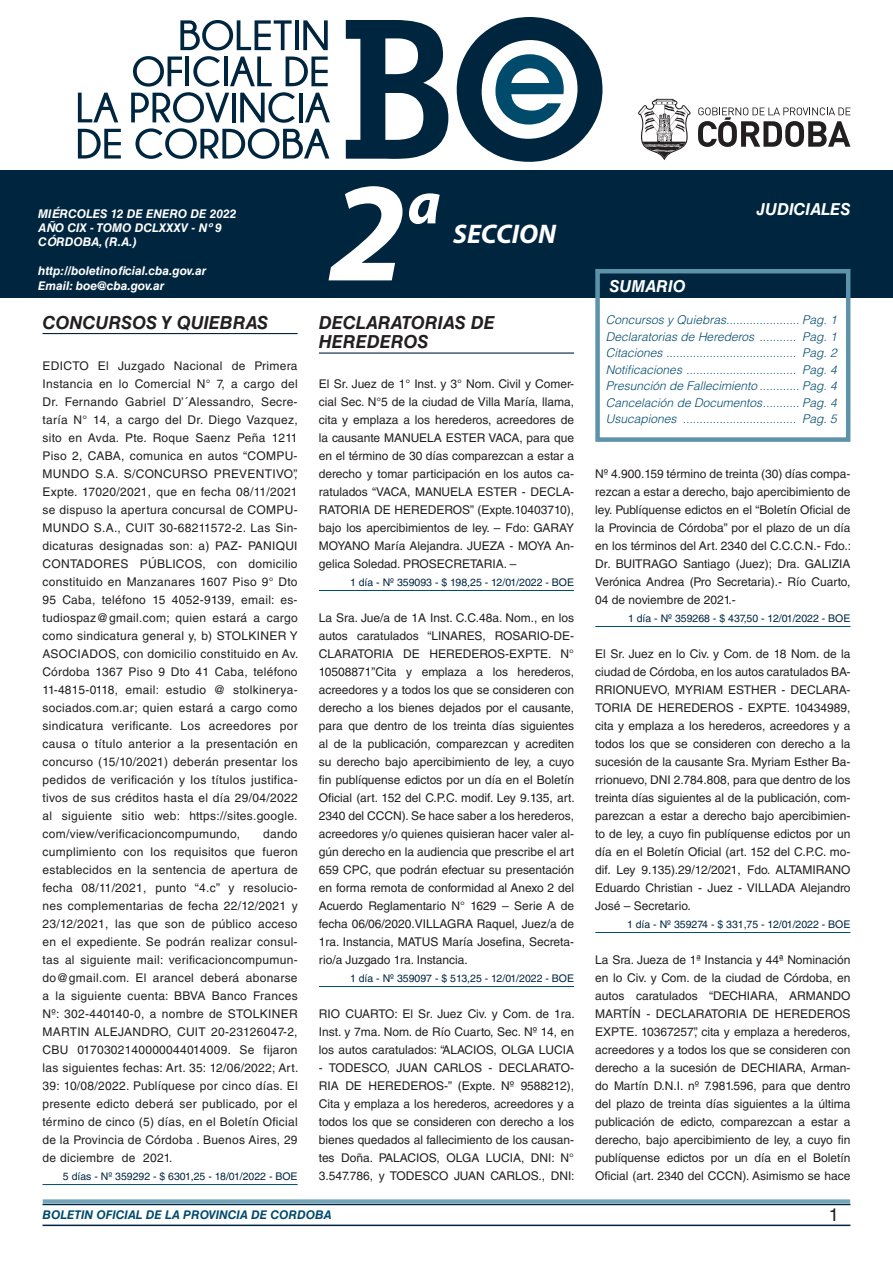
<style>
.page{position:relative;width:893px;height:1263px;background:#fff}
.page>*{position:absolute;margin:0;border:0;box-sizing:border-box;transform-origin:0 0}
.t1{font:italic 700 142.5px "Myriad Pro";color:#fff}
.t2{font:italic 700 60px "Myriad Pro";color:#fff}
.t3{font:italic 700 27px "Myriad Pro";color:#fff}
.t4{font:italic 700 18px/19.5px "Helvetica LT Std";color:#231f20}
.t5{font:18px "Helvetica LT Std";color:#231f20}
.t6{font:italic 700 16.5px "Helvetica LT Std";color:#fff}
.t7{font:12px/18px "Helvetica LT Std";color:#231f20;text-align:justify}
.t8{font:italic 300 12px/16.5px "Helvetica LT Std";color:#004b6c;text-align:justify}
.t9{font:italic 700 12px/14.4px "Helvetica LT Std";color:#fff}
.t10{font:italic 700 12px "Helvetica LT Std";color:#004b6c}
.t11{font:10.5px "Helvetica LT Std";color:#00263f}
</style>
<div class="page">
<div style="left:0;top:170px;width:893px;height:128px;background:#00263f"></div>
<svg style="left:638px;top:99px;width:53px;height:61px"></svg>
<svg style="left:698px;top:107px;width:152px;height:40px"></svg>
<svg style="left:346px;top:20px;width:102px;height:139px"></svg>
<svg style="left:457px;top:17px;width:145px;height:145px"></svg>
<svg style="left:180px;top:20px;width:112px;height:30px"></svg>
<hr style="left:295px;top:20px;width:4px;height:30px;background:#00263f">
<svg style="left:303px;top:20px;width:25px;height:30px"></svg>
<svg style="left:78px;top:93px;width:40px;height:29px"></svg>
<svg style="left:78px;top:129px;width:43px;height:30px"></svg>
<svg style="left:131px;top:56px;width:199px;height:103px"></svg>
<hr style="left:43px;top:1224px;width:807px;height:2px;background:#00263f">
<div style="left:42px;top:1198px;width:809px;height:8px;background:#fff;opacity:.75"></div>
<hr style="left:43px;top:333px;width:255px;height:1px;background:#00263f">
<hr style="left:43px;top:1184px;width:255px;height:1px;background:#004b6c">
<div style="left:595px;top:269px;width:255px;height:173px;border:4px solid #5c93aa"></div>
<hr style="left:319px;top:352px;width:255px;height:2px;background:#00263f">
<hr style="left:319px;top:590px;width:255px;height:1px;background:#004b6c">
<hr style="left:319px;top:986px;width:255px;height:1px;background:#004b6c">
<hr style="left:595px;top:626px;width:255px;height:1px;background:#004b6c">
<hr style="left:595px;top:932px;width:255px;height:1px;background:#004b6c">
<p class="t9" style="left:38px;top:206px;width:200px">MIÉRCOLES 12 DE ENERO DE 2022<br>AÑO CIX - TOMO DCLXXXV - Nº 9<br>CÓRDOBA, (R.A.)</p>
<p class="t9" style="left:38px;top:264px;width:170px">http://boletinoficial.cba.gov.ar<br>Email: boe@cba.gov.ar</p>
<h3 class="t4" style="left:43px;top:312px;width:227px">CONCURSOS Y QUIEBRAS</h3>
<p class="t7" style="left:43px;top:357px;width:257px">EDICTO El Juzgado Nacional de Primera Instancia en lo Comercial N° 7, a cargo del Dr. Fernando Gabriel D’´Alessandro, Secre&shy;taría N° 14, a cargo del Dr. Diego Vazquez, sito en Avda. Pte. Roque Saenz Peña 1211<br>Piso 2, CABA, comunica en autos “COMPU-MUNDO S.A. S/CONCURSO PREVENTIVO”, Expte. 17020/2021, que en fecha 08/11/2021 se dispuso la apertura concursal de COMPU-MUNDO S.A., CUIT 30-68211572-2. Las Sin&shy;dicaturas designadas son: a) PAZ- PANIQUI CONTADORES PÚBLICOS, con domicilio constituido en Manzanares 1607 Piso 9° Dto 95 Caba, teléfono 15 4052-9139, email: es&shy;tudiospaz@gmail.com; quien estará a cargo como sindicatura general y, b) STOLKINER Y ASOCIADOS, con domicilio constituido en Av.<br>Córdoba 1367 Piso 9 Dto 41 Caba, teléfono 11-4815-0118, email: estudio @ stolkinerya&shy;sociados.com.ar; quien estará a cargo como sindicatura verificante. Los acreedores por causa o título anterior a la presentación en concurso (15/10/2021) deberán presentar los pedidos de verificación y los títulos justifica&shy;tivos de sus créditos hasta el día 29/04/2022 al siguiente sitio web: https://sites.google. com/view/verificacioncompumundo,</p>
<p class="t7" style="left:43px;top:825px;width:257px;text-indent:221px">dando cumplimiento con los requisitos que fueron establecidos en la sentencia de apertura de fecha 08/11/2021, punto “4.c” y resolucio&shy;nes complementarias de fecha 22/12/2021 y 23/12/2021, las que son de público acceso en el expediente. Se podrán realizar consul&shy;tas al siguiente mail: verificacioncompumun&shy;do@gmail.com. El arancel deberá abonarse a la siguiente cuenta: BBVA Banco Frances Nº: 302-440140-0, a nombre de STOLKINER MARTIN ALEJANDRO, CUIT 20-23126047-2, CBU 0170302140000044014009. Se fijaron las siguientes fechas: Art. 35: 12/06/2022; Art.<br>39: 10/08/2022. Publíquese por cinco días. El presente edicto deberá ser publicado, por el término de cinco (5) días, en el Boletín Oficial de la Provincia de Córdoba . Buenos Aires, 29 de diciembre de 2021.</p>
<p class="t11" style="left:63px;top:1170px;width:236px">5 días - Nº 359292 - $ 6301,25 - 18/01/2022 - BOE</p>
<h1 class="t1" style="left:329px;top:140px;width:79px">2</h1>
<h2 class="t2" style="left:407px;top:164px;width:35px">a</h2>
<h3 class="t3" style="left:453px;top:216px;width:104px">SECCION</h3>
<h3 class="t4" style="left:319px;top:312px;width:177px">DECLARATORIAS DE<br>HEREDEROS</h3>
<p class="t7" style="left:319px;top:375px;width:257px">El Sr. Juez de 1° Inst. y 3° Nom. Civil y Comer&shy;cial Sec. N°5 de la ciudad de Villa María, llama, cita y emplaza a los herederos, acreedores de la causante MANUELA ESTER VACA, para que en el término de 30 días comparezcan a estar a derecho y tomar participación en los autos ca&shy;ratulados “VACA, MANUELA ESTER - DECLA-RATORIA DE HEREDEROS” (Expte.10403710), bajo los apercibimientos de ley. – Fdo: GARAY MOYANO María Alejandra. JUEZA - MOYA An&shy;gelica Soledad. PROSECRETARIA. –</p>
<p class="t11" style="left:350px;top:576px;width:226px">1 día - Nº 359093 - $ 198,25 - 12/01/2022 - BOE</p>
<p class="t7" style="left:319px;top:609px;width:257px">La Sra. Jue/a de 1A Inst. C.C.48a. Nom., en los autos caratulados “LINARES, ROSARIO-DE-CLARATORIA DE HEREDEROS-EXPTE. N° 10508871”Cita y emplaza a los herederos, acreedores y a todos los que se consideren con derecho a los bienes dejados por el causante, para que dentro de los treinta días siguientes al de la publicación, comparezcan y acrediten su derecho bajo apercibimiento de ley, a cuyo fin publíquense edictos por un día en el Boletín Oficial (art. 152 del C.P.C. modif. Ley 9.135, art.<br>2340 del CCCN). Se hace saber a los herederos, acreedores y/o quienes quisieran hacer valer al&shy;gún derecho en la audiencia que prescribe el art 659 CPC, que podrán efectuar su presentación en forma remota de conformidad al Anexo 2 del Acuerdo Reglamentario N° 1629 – Serie A de fecha 06/06/2020.VILLAGRA Raquel, Juez/a de 1ra. Instancia, MATUS María Josefina, Secreta&shy;rio/a Juzgado 1ra. Instancia.</p>
<p class="t11" style="left:350px;top:972px;width:226px">1 día - Nº 359097 - $ 513,25 - 12/01/2022 - BOE</p>
<p class="t7" style="left:319px;top:1005px;width:257px">RIO CUARTO: El Sr. Juez Civ. y Com. de 1ra.<br>Inst. y 7ma. Nom. de Río Cuarto, Sec. Nº 14, en los autos caratulados: “ALACIOS, OLGA LUCIA</p>
<p class="t7" style="left:319px;top:1059px;width:257px">- TODESCO, JUAN CARLOS - DECLARATO-RIA DE HEREDEROS-” (Expte. Nº 9588212), Cita y emplaza a los herederos, acreedores y a todos los que se consideren con derecho a los bienes quedados al fallecimiento de los causan&shy;tes Doña. PALACIOS, OLGA LUCIA, DNI: N° 3.547.786, y TODESCO JUAN CARLOS., DNI:</p>
<h3 class="t6" style="left:609px;top:277px;width:78px">SUMARIO</h3>
<h3 class="t6" style="left:757px;top:199px;width:95px">JUDICIALES</h3>
<p class="t8" style="left:606px;top:312px;width:233px">Concursos y Quiebras...................... Pag. 1<br>Declaratorias de Herederos ........... Pag. 1<br>Citaciones ....................................... Pag. 2<br>Notificaciones ................................. Pag. 4<br>Presunción de Fallecimiento ............ Pag. 4<br>Cancelación de Documentos........... Pag. 4<br>Usucapiones .................................. Pag. 5</p>
<p class="t7" style="left:595px;top:465px;width:257px">Nº 4.900.159 término de treinta (30) días compa&shy;rezcan a estar a derecho, bajo apercibimiento de ley. Publíquense edictos en el “Boletín Oficial de la Provincia de Córdoba” por el plazo de un día en los términos del Art. 2340 del C.C.C.N.- Fdo.:<br>Dr. BUITRAGO Santiago (Juez); Dra. GALIZIA Verónica Andrea (Pro Secretaria).- Río Cuarto, 04 de noviembre de 2021.-</p>
<p class="t11" style="left:628px;top:612px;width:224px">1 día - Nº 359268 - $ 437,50 - 12/01/2022 - BOE</p>
<p class="t7" style="left:595px;top:645px;width:257px">El Sr. Juez en lo Civ. y Com. de 18 Nom. de la ciudad de Córdoba, en los autos caratulados BA-RRIONUEVO, MYRIAM ESTHER - DECLARA-TORIA DE HEREDEROS - EXPTE. 10434989, cita y emplaza a los herederos, acreedores y a todos los que se consideren con derecho a la sucesión de la causante Sra. Myriam Esther Ba&shy;rrionuevo, DNI 2.784.808, para que dentro de los treinta días siguientes al de la publicación, com&shy;parezcan a estar a derecho bajo apercibimien&shy;to de ley, a cuyo fin publíquense edictos por un día en el Boletín Oficial (art. 152 del C.P.C. mo&shy;dif. Ley 9.135).29/12/2021, Fdo. ALTAMIRANO Eduardo Christian - Juez - VILLADA Alejandro José – Secretario.</p>
<p class="t11" style="left:627px;top:918px;width:225px">1 día - Nº 359274 - $ 331,75 - 12/01/2022 - BOE</p>
<p class="t7" style="left:595px;top:951px;width:257px">La Sra. Jueza de 1ª Instancia y 44ª Nominación en lo Civ. y Com. de la ciudad de Córdoba, en autos caratulados “DECHIARA, ARMANDO MARTÍN - DECLARATORIA DE HEREDEROS EXPTE. 10367257”, cita y emplaza a herederos, acreedores y a todos los que se consideren con derecho a la sucesión de DECHIARA, Arman&shy;do Martín D.N.I. nº 7.981.596, para que dentro del plazo de treinta días siguientes a la última publicación de edicto, comparezcan a estar a derecho, bajo apercibimiento de ley, a cuyo fin publíquense edictos por un día en el Boletín Oficial (art. 2340 del CCCN). Asimismo se hace</p>
<p class="t10" style="left:43px;top:1208px;width:290px">BOLETIN OFICIAL DE LA PROVINCIA DE CORDOBA</p>
<h3 class="t5" style="left:829px;top:1204px;width:12px">1</h3>
</div>
